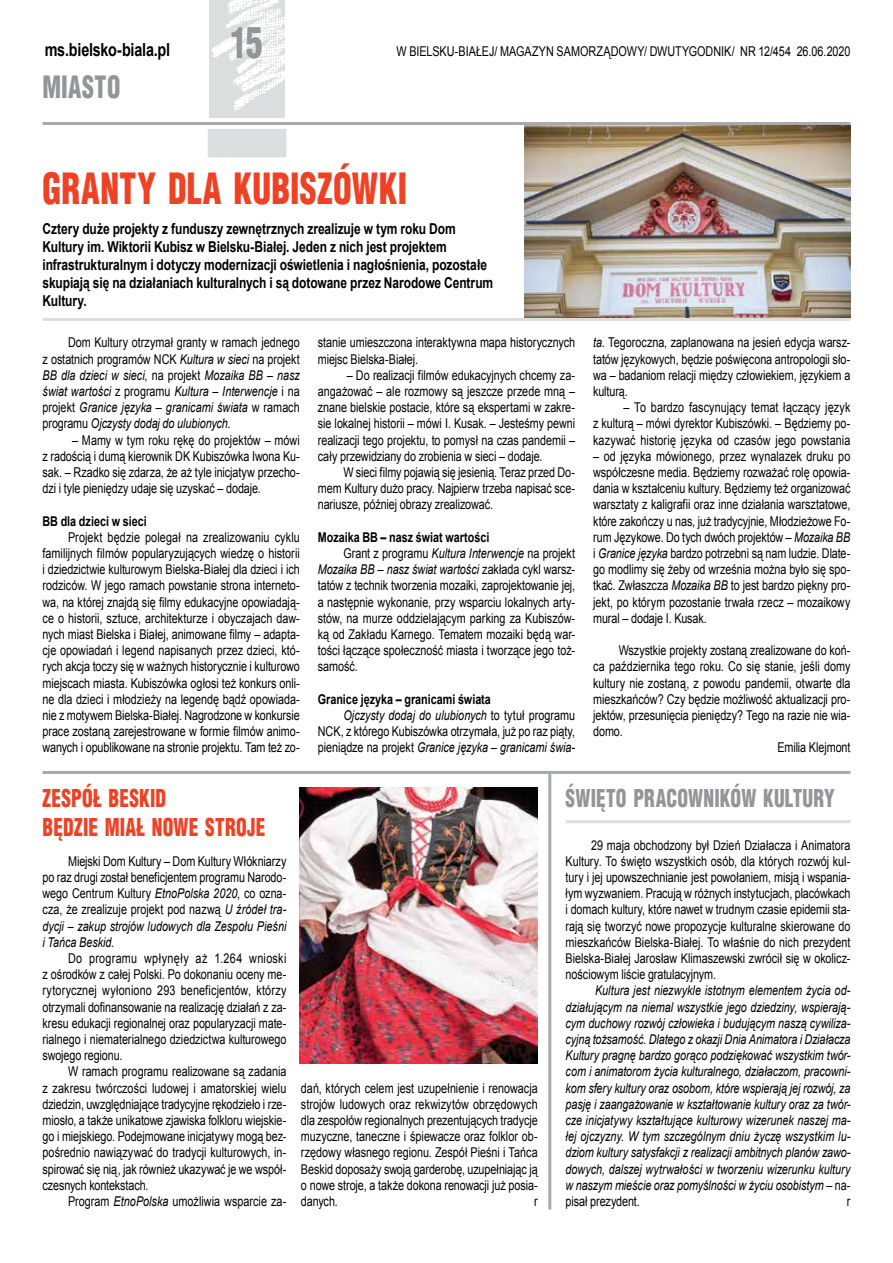
<style>
.page{position:relative;width:893px;height:1263px;background:#fff}
.page>*{position:absolute;margin:0;border:0;box-sizing:border-box;transform-origin:0 0}
.t1{font:900 42px "Switzerland Cond";letter-spacing:.015em;color:#ef4123;scale:.8 1}
.t2{font:900 42px "Switzerland Cond";color:#939598;scale:.8 1}
.t3{font:900 30px "Switzerland Cond";letter-spacing:.02em;color:#939598;scale:.8 1}
.t4{font:900 24px/28.8px "Switzerland Cond";letter-spacing:.015em;color:#ef4123;scale:.8 1}
.t5{font:900 24px "Switzerland Cond";letter-spacing:.01em;color:#939598;scale:.8 1}
.t6{font:700 18px "Arial";letter-spacing:-.015em;color:#000;scale:.8 1}
.t7{font:700 15px/18px "Arial";letter-spacing:-.005em;color:#000;scale:.8 1}
.t8{font:13.5px/16.2px "Arial";letter-spacing:-.005em;color:#000;text-align:justify;scale:.8 1}
.t9{font:italic 13.5px/16.2px "Arial";letter-spacing:-.005em;color:#000;text-align:justify;scale:.8 1}
.t10{font:700 13.5px "Arial";color:#000;scale:.8 1}
.s1{font-style:italic}
.s2{font-style:normal}
</style>
<div class="page">
<hr style="left:43px;top:122px;width:807px;height:3px;background:#a7a9ac">
<img style="left:209px;top:0;width:76px;height:117px">
<div style="left:208px;top:129px;width:78px;height:28px;background:#dcddde"></div>
<img style="left:524px;top:125px;width:326px;height:193px">
<hr style="left:43px;top:318px;width:807px;height:3px;background:#dcddde">
<hr style="left:43px;top:771px;width:807px;height:3px;background:#a7a9ac">
<img style="left:300px;top:787px;width:238px;height:276px">
<hr style="left:548px;top:774px;width:3px;height:435px;background:#a7a9ac">
<hr style="left:566px;top:820px;width:284px;height:3px;background:#dcddde">
<h3 class="t6" style="left:45px;top:37px;width:158px">ms.bielsko-biala.pl</h3>
<h2 class="t3" style="left:43px;top:68px;width:99px">MIASTO</h2>
<h1 class="t2" style="left:230px;top:16px;width:42px">15</h1>
<p class="t8" style="left:396px;top:43px;width:569px">W BIELSKU-BIAŁEJ/ MAGAZYN SAMORZĄDOWY/ DWUTYGODNIK/ NR 12/454 26.06.2020</p>
<h1 class="t1" style="left:43px;top:162px;width:457px">GRANTY DLA KUBISZÓWKI</h1>
<p class="t7" style="left:43px;top:220px;width:565px">Cztery duże projekty z funduszy zewnętrznych zrealizuje w tym roku Dom Kultury im. Wiktorii Kubisz w Bielsku-Białej. Jeden z nich jest projektem infrastrukturalnym i dotyczy modernizacji oświetlenia i nagłośnienia, pozostałe skupiają się na działaniach kulturalnych i są dotowane przez Narodowe Centrum Kultury.</p>
<p class="t8" style="left:318px;top:334px;width:323px">stanie umieszczona interaktywna mapa historycznych miejsc Bielska-Białej.</p>
<p class="t8" style="left:318px;top:367px;width:323px;text-indent:29px">– Do realizacji filmów edukacyjnych chcemy za&shy;angażować – ale rozmowy są jeszcze przede mną – znane bielskie postacie, które są ekspertami w zakre&shy;sie lokalnej historii – mówi I. Kusak. – Jesteśmy pewni realizacji tego projektu, to pomysł na czas pandemii – cały przewidziany do zrobienia w sieci – dodaje.</p>
<p class="t8" style="left:318px;top:464px;width:323px;text-indent:26px">W sieci filmy pojawią się jesienią. Teraz przed Do&shy;mem Kultury dużo pracy. Najpierw trzeba napisać sce&shy;nariusze, później obrazy zrealizować.</p>
<p class="t10" style="left:318px;top:528px;width:216px">Mozaika BB – nasz świat wartości</p>
<p class="t8" style="left:343px;top:545px;width:291px">Grant z programu <span class="s1">Kultura Interwencje</span> na projekt</p>
<p class="t9" style="left:318px;top:561px;width:323px">Mozaika BB – nasz świat wartości <span class="s2">zakłada cykl warsz-</span></p>
<p class="t8" style="left:318px;top:577px;width:323px">tatów z technik tworzenia mozaiki, zaprojektowanie jej,</p>
<p class="t8" style="left:318px;top:594px;width:323px">a następnie wykonanie, przy wsparciu lokalnych arty-</p>
<p class="t8" style="left:318px;top:610px;width:323px">stów, na murze oddzielającym parking za Kubiszów-</p>
<p class="t8" style="left:318px;top:626px;width:323px">ką od Zakładu Karnego. Tematem mozaiki będą war-</p>
<p class="t8" style="left:318px;top:642px;width:323px">tości łączące społeczność miasta i tworzące jego toż-</p>
<p class="t8" style="left:318px;top:658px;width:51px">samość.</p>
<p class="t10" style="left:318px;top:690px;width:218px">Granice języka – granicami świata</p>
<p class="t9" style="left:343px;top:707px;width:291px">Ojczysty dodaj do ulubionych <span class="s2">to tytuł programu</span></p>
<p class="t8" style="left:318px;top:723px;width:323px">NCK, z którego Kubiszówka otrzymała, już po raz piąty,</p>
<p class="t9" style="left:318px;top:739px;width:323px"><span class="s2">pieniądze na projekt</span> Granice języka – granicami świa-</p>
<p class="t9" style="left:43px;top:334px;width:323px;text-indent:26px"><span class="s2">Dom Kultury otrzymał granty w ramach jednego z ostatnich programów NCK</span> Kultura w sieci <span class="s2">na projekt </span>BB dla dzieci w sieci<span class="s2">, na projekt</span> Mozaika BB – nasz świat wartości <span class="s2">z programu</span> Kultura – Interwencje <span class="s2">i na projekt</span> Granice języka – granicami świata <span class="s2">w ramach programu</span> Ojczysty dodaj do ulubionych<span class="s2">.</span></p>
<p class="t8" style="left:43px;top:432px;width:323px;text-indent:29px">– Mamy w tym roku rękę do projektów – mówi z radością i dumą kierownik DK Kubiszówka Iwona Ku&shy;sak. – Rzadko się zdarza, że aż tyle inicjatyw przecho&shy;dzi i tyle pieniędzy udaje się uzyskać – dodaje.</p>
<p class="t10" style="left:43px;top:511px;width:132px">BB dla dzieci w sieci</p>
<p class="t8" style="left:43px;top:529px;width:323px;text-indent:26px">Projekt będzie polegał na zrealizowaniu cyklu familijnych filmów popularyzujących wiedzę o historii i dziedzictwie kulturowym Bielska-Białej dla dzieci i ich rodziców. W jego ramach powstanie strona interneto&shy;wa, na której znajdą się filmy edukacyjne opowiadają&shy;ce o historii, sztuce, architekturze i obyczajach daw&shy;nych miast Bielska i Białej, animowane filmy – adapta&shy;cje opowiadań i legend napisanych przez dzieci, któ&shy;rych akcja toczy się w ważnych historycznie i kulturowo miejscach miasta. Kubiszówka ogłosi też konkurs onli&shy;ne dla dzieci i młodzieży na legendę bądź opowiada&shy;nie z motywem Bielska-Białej. Nagrodzone w konkursie prace zostaną zarejestrowane w formie filmów animo&shy;wanych i opublikowane na stronie projektu. Tam też zo-</p>
<p class="t8" style="left:593px;top:334px;width:323px"><span class="s1">ta</span>. Tegoroczna, zaplanowana na jesień edycja warsz&shy;tatów językowych, będzie poświęcona antropologii sło&shy;wa – badaniom relacji między człowiekiem, językiem a kulturą.</p>
<p class="t8" style="left:593px;top:399px;width:323px;text-indent:30px">– To bardzo fascynujący temat łączący język z kulturą – mówi dyrektor Kubiszówki. – Będziemy po&shy;kazywać historię języka od czasów jego powstania</p>
<p class="t8" style="left:593px;top:448px;width:323px">– od języka mówionego, przez wynalazek druku po współczesne media. Będziemy rozważać rolę opowia&shy;dania w kształceniu kultury. Będziemy też organizować warsztaty z kaligrafii oraz inne działania warsztatowe, które zakończy u nas, już tradycyjnie, Młodzieżowe Fo&shy;rum Językowe. Do tych dwóch projektów – <span class="s1">Mozaika BB </span>i <span class="s1">Granice języka</span> bardzo potrzebni są nam ludzie. Dlate&shy;go modlimy się żeby od września można było się spo&shy;tkać. Zwłaszcza <span class="s1">Mozaika BB</span> to jest bardzo piękny pro&shy;jekt, po którym pozostanie trwała rzecz – mozaikowy mural – dodaje I. Kusak.</p>
<p class="t8" style="left:619px;top:642px;width:291px">Wszystkie projekty zostaną zrealizowane do koń-</p>
<p class="t8" style="left:593px;top:658px;width:323px">ca października tego roku. Co się stanie, jeśli domy</p>
<p class="t8" style="left:593px;top:675px;width:323px">kultury nie zostaną, z powodu pandemii, otwarte dla</p>
<p class="t8" style="left:593px;top:691px;width:323px">mieszkańców? Czy będzie możliwość aktualizacji pro-</p>
<p class="t8" style="left:593px;top:707px;width:323px">jektów, przesunięcia pieniędzy? Tego na razie nie wia-</p>
<p class="t8" style="left:593px;top:723px;width:38px">domo.</p>
<p class="t8" style="left:777px;top:739px;width:93px">Emilia Klejmont</p>
<h3 class="t4" style="left:43px;top:783px;width:280px">ZESPÓŁ BESKID<br>BĘDZIE MIAŁ NOWE STROJE</h3>
<p class="t8" style="left:43px;top:853px;width:306px;text-indent:26px">Miejski Dom Kultury – Dom Kultury Włókniarzy po raz drugi został beneficjentem programu Narodo&shy;wego Centrum Kultury <span class="s1">EtnoPolska 2020</span>, co ozna&shy;cza, że zrealizuje projekt pod nazwą <span class="s1">U źródeł tra&shy;dycji – zakup strojów ludowych dla Zespołu Pieśni i Tańca Beskid</span>.</p>
<p class="t8" style="left:43px;top:950px;width:306px;text-indent:26px">Do programu wpłynęły aż 1.264 wnioski z ośrodków z całej Polski. Po dokonaniu oceny me&shy;rytorycznej wyłoniono 293 beneficjentów, którzy otrzymali dofinansowanie na realizację działań z za&shy;kresu edukacji regionalnej oraz popularyzacji mate&shy;rialnego i niematerialnego dziedzictwa kulturowego swojego regionu.</p>
<p class="t8" style="left:43px;top:1063px;width:306px;text-indent:26px">W ramach programu realizowane są zadania z zakresu twórczości ludowej i amatorskiej wielu dziedzin, uwzględniające tradycyjne rękodzieło i rze&shy;miosło, a także unikatowe zjawiska folkloru wiejskie&shy;go i miejskiego. Podejmowane inicjatywy mogą bez&shy;pośrednio nawiązywać do tradycji kulturowych, in&shy;spirować się nią, jak również ukazywać je we współ&shy;czesnych kontekstach.</p>
<p class="t8" style="left:68px;top:1193px;width:274px">Program <span class="s1">EtnoPolska</span> umożliwia wsparcie za-</p>
<p class="t8" style="left:301px;top:1080px;width:297px">dań, których celem jest uzupełnienie i renowacja strojów ludowych oraz rekwizytów obrzędowych dla zespołów regionalnych prezentujących tradycje muzyczne, taneczne i śpiewacze oraz folklor ob&shy;rzędowy własnego regionu. Zespół Pieśni i Tańca Beskid doposaży swoją garderobę, uzupełniając ją o nowe stroje, a także dokona renowacji już posia&shy;danych.</p>
<p class="t8" style="left:534px;top:1193px;width:6px">r</p>
<h3 class="t5" style="left:566px;top:782px;width:338px">ŚWIĘTO PRACOWNIKÓW KULTURY</h3>
<p class="t8" style="left:566px;top:837px;width:358px;text-indent:26px">29 maja obchodzony był Dzień Działacza i Animatora Kultury. To święto wszystkich osób, dla których rozwój kul&shy;tury i jej upowszechnianie jest powołaniem, misją i wspania&shy;łym wyzwaniem. Pracują w różnych instytucjach, placówkach i domach kultury, które nawet w trudnym czasie epidemii sta&shy;rają się tworzyć nowe propozycje kulturalne skierowane do mieszkańców Bielska-Białej. To właśnie do nich prezydent Bielska-Białej Jarosław Klimaszewski zwrócił się w okolicz&shy;nościowym liście gratulacyjnym.</p>
<p class="t9" style="left:566px;top:982px;width:358px;text-indent:29px">Kultura jest niezwykle istotnym elementem życia od&shy;działującym na niemal wszystkie jego dziedziny, wspierają&shy;cym duchowy rozwój człowieka i budującym naszą cywiliza&shy;cyjną tożsamość. Dlatego z okazji Dnia Animatora i Działacza Kultury pragnę bardzo gorąco podziękować wszystkim twór&shy;com i animatorom życia kulturalnego, działaczom, pracowni&shy;kom sfery kultury oraz osobom, które wspierają jej rozwój, za pasję i zaangażowanie w kształtowanie kultury oraz za twór&shy;cze inicjatywy kształtujące kulturowy wizerunek naszej ma&shy;łej ojczyzny. W tym szczególnym dniu życzę wszystkim lu&shy;dziom kultury satysfakcji z realizacji ambitnych planów zawo&shy;dowych, dalszej wytrwałości w tworzeniu wizerunku kultury w naszym mieście oraz pomyślności w życiu osobistym <span class="s2">– na&shy;pisał prezydent.</span></p>
<p class="t8" style="left:847px;top:1193px;width:6px">r</p>
</div>
